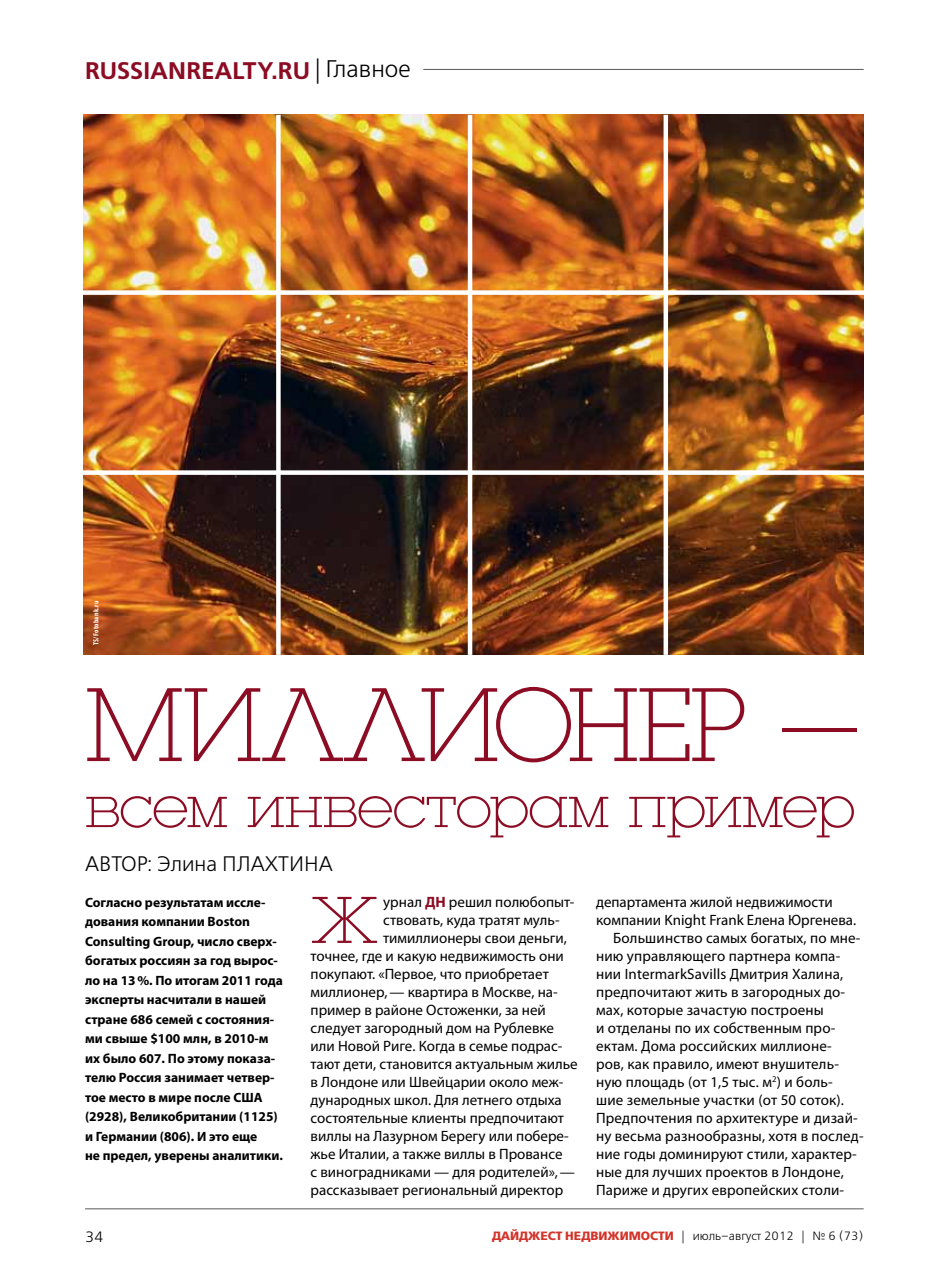
<style>
.page{position:relative;width:936px;height:1263px;background:#fff}
.page>*{position:absolute;margin:0;border:0;box-sizing:border-box;transform-origin:0 0}
.t1{font:108.75px "Luga Extra Light C";color:#8b0c23}
.t2{font:68.7px "Luga Extra Light C";color:#8b0c23}
.t3{font:61.5px "Luga Extra Light C";letter-spacing:-.015em;color:#8b0c23}
.t4{font:24px "Free Set Demi C";color:#8b0c23}
.t5{font:21px "Free Set Light C";color:#000}
.t6{font:15px "Myriad Pro";color:#000}
.t7{font:15px "Free Set Light C";color:#000}
.t8{font:700 13.5px/19.5px "Myriad Pro";color:#000}
.t9{font:12px "Free Set Light C";color:#000}
.t10{font:700 condensed 7.5px "Myriad Pro";letter-spacing:.04em;color:#fff}
.s1{font-family:"Free Set Light C";color:#000}
.s2{font-weight:700;color:#8b0c23}
.s3{font-family:"Free Set Bold C";color:#d2342a}
</style>
<div class="page">
<hr style="left:85px;top:1208px;width:778px;height:1px;background:#58595b">
<img style="left:83px;top:115px;width:780px;height:540px">
<hr style="left:468px;top:115px;width:4px;height:540px;background:#fff">
<div style="left:663px;top:115px;width:5px;height:540px;background:#fff"></div>
<svg style="left:276px;top:115px;width:4px;height:540px"></svg>
<div style="left:76px;top:290px;width:788px;height:5px;background:#fff"></div>
<div style="left:78px;top:470px;width:788px;height:5px;background:#fff"></div>
<hr style="left:423px;top:69px;width:440px;height:1px;background:#58595b">
<h3 class="t4" style="left:85px;top:57px;width:327px">RUSSIANREALTY.RU <span class="s1">| Главное</span></h3>
<p class="t10" style="left:91px;top:645px;width:46px;rotate:-90deg">TS/Fotobank.ru</p>
<h1 class="t1" style="left:85px;top:672px;width:776px">Миллионер –</h1>
<h3 class="t3" style="left:85px;top:777px;width:771px">всем инвесторам пример</h3>
<h3 class="t5" style="left:85px;top:852px;width:246px">АВТОР: Элина Плахтина</h3>
<p class="t8" style="left:85px;top:892px;width:199px">Согласно результатам иссле‑ дования компании Boston<br>Consulting Group, число сверх‑ богатых россиян за год вырос‑ ло на 13%. По итогам 2011 года эксперты насчитали в нашей стране 686 семей с состояния‑ ми свыше $100 млн, в 2010‑м их было 607. По этому показа‑ телю Россия занимает четвер‑ тое место в мире после США (2928), Великобритании (1125) и Германии (806). И это еще<br>не предел, уверены аналитики.</p>
<h2 class="t2" style="left:310px;top:886px;width:69px">Ж</h2>
<p class="t6" style="left:383px;top:893px;width:193px">урнал <span class="s2">ДН</span> решил полюбопыт-</p>
<p class="t6" style="left:383px;top:911px;width:178px">ствовать, куда тратят муль-</p>
<p class="t6" style="left:383px;top:929px;width:185px">тимиллионеры свои деньги,</p>
<p class="t6" style="left:310px;top:947px;width:255px">точнее, где и какую недвижимость они</p>
<p class="t6" style="left:310px;top:965px;width:240px">покупают. «Первое, что приобретает</p>
<p class="t6" style="left:310px;top:983px;width:249px">миллионер,— квартира в Москве, на-</p>
<p class="t6" style="left:310px;top:1001px;width:237px">пример в районе Остоженки, за ней</p>
<p class="t6" style="left:310px;top:1019px;width:245px">следует загородный дом на Рублевке</p>
<p class="t6" style="left:310px;top:1037px;width:253px">или Новой Риге. Когда в семье подрас-</p>
<p class="t6" style="left:310px;top:1055px;width:268px">тают дети, становится актуальным жилье</p>
<p class="t6" style="left:310px;top:1073px;width:254px">в Лондоне или Швейцарии около меж-</p>
<p class="t6" style="left:310px;top:1091px;width:253px">дународных школ. Для летнего отдыха</p>
<p class="t6" style="left:310px;top:1109px;width:255px">состоятельные клиенты предпочитают</p>
<p class="t6" style="left:310px;top:1127px;width:260px">виллы на Лазурном Берегу или побере-</p>
<p class="t6" style="left:310px;top:1145px;width:253px">жье Италии, а также виллы в Провансе</p>
<p class="t6" style="left:310px;top:1163px;width:266px">с виноградниками — для родителей»,—</p>
<p class="t6" style="left:310px;top:1181px;width:254px">рассказывает региональный директор</p>
<p class="t6" style="left:596px;top:893px;width:238px">департамента жилой недвижимости</p>
<p class="t6" style="left:596px;top:911px;width:262px">компании Knight Frank Елена Юргенева.</p>
<p class="t6" style="left:613px;top:929px;width:249px">Большинство самых богатых, по мне-</p>
<p class="t6" style="left:596px;top:947px;width:246px">нию управляющего партнера компа-</p>
<p class="t6" style="left:596px;top:965px;width:248px">нии IntermarkSavills Дмитрия Халина,</p>
<p class="t6" style="left:596px;top:983px;width:250px">предпочитают жить в загородных до-</p>
<p class="t6" style="left:596px;top:1001px;width:229px">мах, которые зачастую построены</p>
<p class="t6" style="left:596px;top:1019px;width:241px">и отделаны по их собственным про-</p>
<p class="t6" style="left:596px;top:1037px;width:237px">ектам. Дома российских миллионе-</p>
<p class="t6" style="left:596px;top:1055px;width:244px">ров, как правило, имеют внушитель-</p>
<p class="t6" style="left:596px;top:1073px;width:238px">ную площадь (от 1,5 тыс. м<sup>2</sup>) и боль-</p>
<p class="t6" style="left:596px;top:1091px;width:249px">шие земельные участки (от 50 соток).</p>
<p class="t6" style="left:596px;top:1109px;width:263px">Предпочтения по архитектуре и дизай-</p>
<p class="t6" style="left:596px;top:1127px;width:269px">ну весьма разнообразны, хотя в послед-</p>
<p class="t6" style="left:596px;top:1145px;width:262px">ние годы доминируют стили, характер-</p>
<p class="t6" style="left:596px;top:1163px;width:249px">ные для лучших проектов в Лондоне,</p>
<p class="t6" style="left:596px;top:1181px;width:249px">Париже и других европейских столи-</p>
<p class="t7" style="left:85px;top:1229px;width:20px">34</p>
<p class="t9" style="left:492px;top:1230px;width:373px"><span class="s3">ДАЙДЖЕСТ НЕДВИЖИМОСТИ</span> | июль–август 2012 | № 6 (73)</p>
</div>
